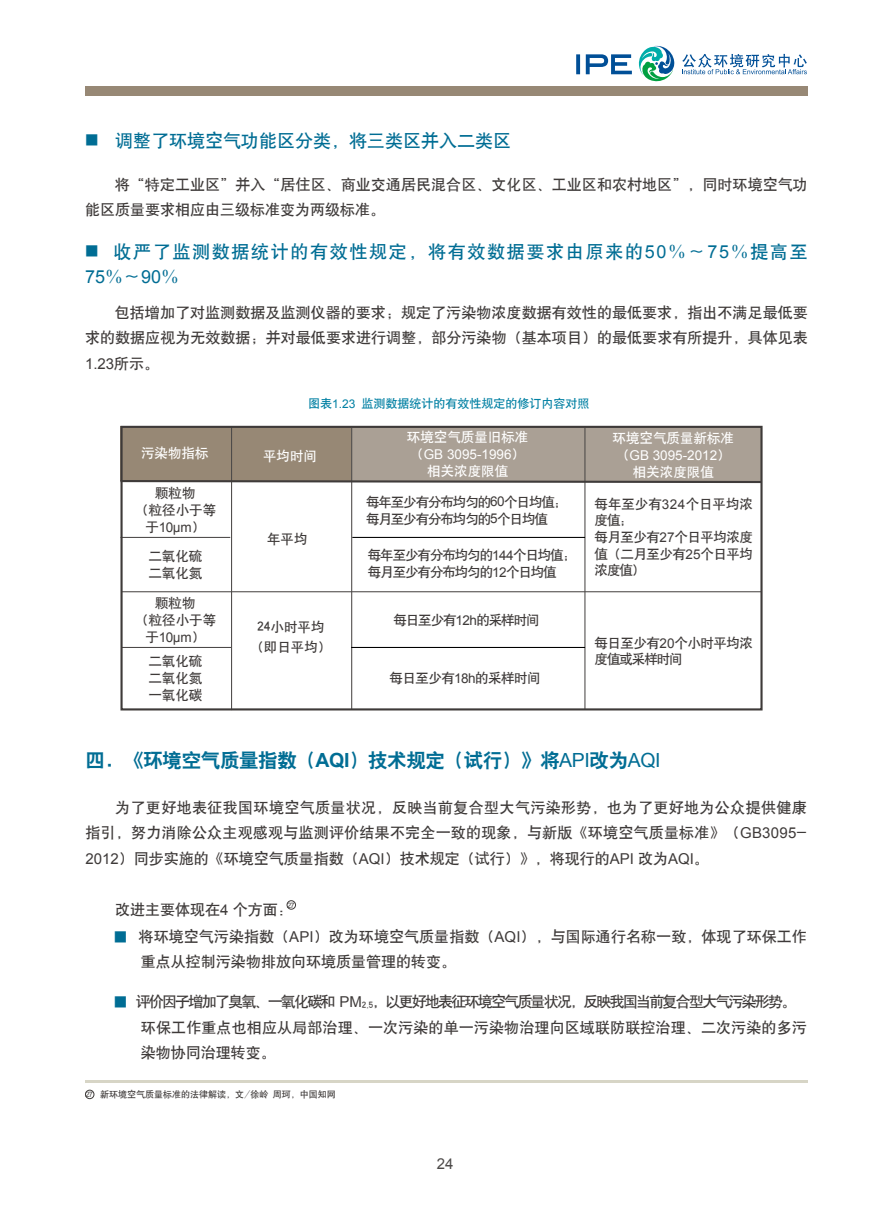
<style>
.page{position:relative;width:893px;height:1212px;background:#fff}
.page>*{position:absolute;margin:0;border:0;box-sizing:border-box;transform-origin:0 0}
.t1{font:19.5px "H Yb 2 gj";letter-spacing:-.02em;color:#006d94}
.t2{font:18px "H Yb 1 gj";letter-spacing:.095em;color:#006d94}
.t3{font:18px "H Yb 1 gj";color:#006d94}
.t4{font:18px "Arial";color:#006d94}
.t5{font:15px/25.5px "H Yb 1 gj";letter-spacing:.005em;color:#3e3a39}
.t6{font:15px "Arial";color:#3e3a39}
.t7{font:15px "Arial";color:#4c4948}
.t8{font:13.5px/16.6px "H Yb 1 gj";letter-spacing:-.04em;color:#3e3a39}
.t9{font:13.5px/17px "H Yb 1 gj";letter-spacing:-.08em;color:#3e3a39}
.t10{font:13.5px "H Yb 1 gj";color:#fff}
.t11{font:13.5px/17px "H Yb 1 gj";color:#3e3a39;text-align:center}
.t12{font:13.5px "Arial";color:#fff}
.t13{font:13.5px "Arial";letter-spacing:-.04em;color:#3e3a39}
.t14{font:12px "H Yb 1 gj";color:#0080a3}
.t15{font:9px "H Yb 1 gj";color:#3e3a39}
.t16{font:7.5px "Arial";color:#4c4948}
.s1{font-size:13.5px}
.s2{font-family:"Arial"}
.s3{font-family:"H Ya 7 gj"}
.s4{font-family:"H Yb 1 gj"}
.s5{font-family:"Arial";font-weight:700}
.s6{font-size:13.5px;color:#006d94}
.s7{font-family:"Arial";font-size:7.5px;color:#4c4948}
</style>
<div class="page">
<div style="left:85px;top:86px;width:723px;height:10px;background:#978875"></div>
<svg style="left:639px;top:46px;width:35px;height:36px"></svg>
<svg style="left:682px;top:54px;width:125px;height:20px"></svg>
<svg style="left:576px;top:54px;width:56px;height:20px"></svg>
<hr style="left:85px;top:1080px;width:723px;height:3px;background:#d7d5c6">
<div style="left:85px;top:1090px;width:9px;height:9px;border:1px solid #3e3a39;border-radius:50%"></div>
<div style="left:287px;top:900px;width:9px;height:9px;border:1px solid #3e3a39;border-radius:50%"></div>
<div style="left:120px;top:427px;width:231px;height:54px;background:#978875"></div>
<div style="left:351px;top:427px;width:410px;height:54px;background:#aaa095"></div>
<hr style="left:351px;top:428px;width:1px;height:281px;background:#4c4948">
<hr style="left:584px;top:428px;width:1px;height:281px;background:#4c4948">
<hr style="left:351px;top:647px;width:234px;height:1px;background:#000">
<hr style="left:352px;top:537px;width:233px;height:1px;background:#000">
<hr style="left:231px;top:427px;width:1px;height:283px;background:#4c4948">
<hr style="left:122px;top:591px;width:639px;height:1px;background:#4c4948">
<hr style="left:121px;top:647px;width:110px;height:1px;background:#4c4948">
<hr style="left:120px;top:537px;width:110px;height:1px;background:#4c4948">
<svg style="left:123px;top:479px;width:637px;height:5px"></svg>
<div style="left:120px;top:426px;width:643px;height:284px;border:2px solid #3e3a39"></div>
<p class="t3" style="left:85px;top:131px;width:427px"><span class="s1">■</span> 调整了环境空气功能区分类，将三类区并入二类区</p>
<p class="t5" style="left:85px;top:172px;width:724px;text-indent:30px">将“特定工业区”并入“居住区、商业交通居民混合区、文化区、工业区和农村地区”，同时环境空气功能区质量要求相应由三级标准变为两级标准。</p>
<p class="t2" style="left:85px;top:242px;width:724px"><span class="s1">■</span> 收严了监测数据统计的有效性规定，将有效数据要求由原来的<span class="s2">50</span><span class="s3">％</span>～<span class="s2">75</span><span class="s3">％</span>提高至</p>
<p class="t4" style="left:85px;top:265px;width:96px">75<span class="s3">％</span><span class="s4">～</span>90<span class="s3">％</span></p>
<p class="t5" style="left:85px;top:299px;width:724px;text-align:right">包括增加了对监测数据及监测仪器的要求；规定了污染物浓度数据有效性的最低要求，指出不满足最低要<br>求的数据应视为无效数据；并对最低要求进行调整，部分污染物（基本项目）的最低要求有所提升，具体见表</p>
<p class="t6" style="left:85px;top:353px;width:76px">1.23<span class="s4">所示。</span></p>
<p class="t14" style="left:284px;top:398px;width:307px">　　图表<span class="s2">1.23</span> 监测数据统计的有效性规定的修订内容对照</p>
<p class="t10" style="left:141px;top:446px;width:69px">污染物指标</p>
<p class="t10" style="left:263px;top:449px;width:55px">平均时间</p>
<p class="t11" style="left:135px;top:485px;width:82px">颗粒物<br>（粒径小于等</p>
<p class="t13" style="left:145px;top:518px;width:61px"><span class="s4">于</span>10μm<span class="s4">）</span></p>
<p class="t11" style="left:148px;top:547px;width:55px;text-align:left">二氧化硫二氧化氮</p>
<p class="t11" style="left:135px;top:595px;width:82px">颗粒物<br>（粒径小于等</p>
<p class="t13" style="left:145px;top:628px;width:61px"><span class="s4">于</span>10μm<span class="s4">）</span></p>
<p class="t8" style="left:148px;top:652px;width:55px;text-align:justify">二氧化硫二氧化氮一氧化碳</p>
<p class="t8" style="left:267px;top:530px;width:42px">年平均</p>
<p class="t11" style="left:250px;top:617px;width:82px;line-height:20px">24小时平均（即日平均）</p>
<p class="t10" style="left:407px;top:430px;width:123px">环境空气质量旧标准</p>
<p class="t12" style="left:410px;top:445px;width:116px"><span class="s4">（</span>GB 3095-1996<span class="s4">）</span></p>
<p class="t10" style="left:427px;top:464px;width:82px">相关浓度限值</p>
<p class="t9" style="left:366px;top:493px;width:203px">每年至少有分布均匀的<span class="s2">60</span>个日均值；每月至少有分布均匀的<span class="s2">5</span>个日均值</p>
<p class="t8" style="left:595px;top:495px;width:160px">每年至少有<span class="s2">324</span>个日平均浓度值；<br>每月至少有<span class="s2">27</span>个日平均浓度值（二月至少有<span class="s2">25</span>个日平均浓度值）</p>
<p class="t10" style="left:613px;top:431px;width:123px">环境空气质量新标准</p>
<p class="t12" style="left:616px;top:446px;width:116px"><span class="s4">（</span>GB 3095-2012<span class="s4">）</span></p>
<p class="t10" style="left:633px;top:465px;width:82px">相关浓度限值</p>
<p class="t9" style="left:368px;top:546px;width:210px">每年至少有分布均匀的<span class="s2">144</span>个日均值；每月至少有分布均匀的<span class="s2">12</span>个日均值</p>
<p class="t9" style="left:393px;top:612px;width:148px">每日至少有<span class="s2">12h</span>的采样时间</p>
<p class="t8" style="left:389px;top:670px;width:153px">每日至少有<span class="s2">18h</span>的采样时间</p>
<p class="t8" style="left:595px;top:634px;width:160px">每日至少有<span class="s2">20</span>个小时平均浓度值或采样时间</p>
<h1 class="t1" style="left:85px;top:750px;width:577px">四．《环境空气质量指数（<span class="s5">AQI</span>）技术规定（试行）》将<span class="s2">API</span>改为<span class="s2">AQI</span></h1>
<p class="t5" style="left:85px;top:794px;width:723px;text-align:justify;text-indent:30px">为了更好地表征我国环境空气质量状况，反映当前复合型大气污染形势，也为了更好地为公众提供健康指引，努力消除公众主观感观与监测评价结果不完全一致的现象，与新版《环境空气质量标准》（<span class="s2">GB3095</span>- <span class="s2">2012</span>）同步实施的《环境空气质量指数（<span class="s2">AQI</span>）技术规定（试行）》，将现行的<span class="s2">API</span> 改为<span class="s2">AQI</span>。</p>
<p class="t5" style="left:115px;top:897px;width:179px">改进主要体现在<span class="s2">4</span> 个方面：</p>
<p class="t5" style="left:141px;top:924px;width:667px;line-height:24.8px;text-indent:-27px"><span class="s6">■</span> 将环境空气污染指数（<span class="s2">API</span>）改为环境空气质量指数（<span class="s2">AQI</span>），与国际通行名称一致，体现了环保工作重点从控制污染物排放向环境质量管理的转变。</p>
<p class="t5" style="left:141px;top:989px;width:667px;text-indent:-27px"><span class="s6">■</span> 评价因子增加了臭氧、一氧化碳和 <span class="s2">PM</span><sub>2.5</sub>，以更好地表征环境空气质量状况，反映我国当前复合型大气污染形势。环保工作重点也相应从局部治理、一次污染的单一污染物治理向区域联防联控治理、二次污染的多污染物协同治理转变。</p>
<p class="t15" style="left:86px;top:1090px;width:252px"><span class="s7">27</span> 新环境空气质量标准的法律解读，文/徐岭 周珂，中国知网</p>
<p class="t16" style="left:287px;top:900px;width:9px">27</p>
<p class="t7" style="left:437px;top:1154px;width:18px">24</p>
</div>
